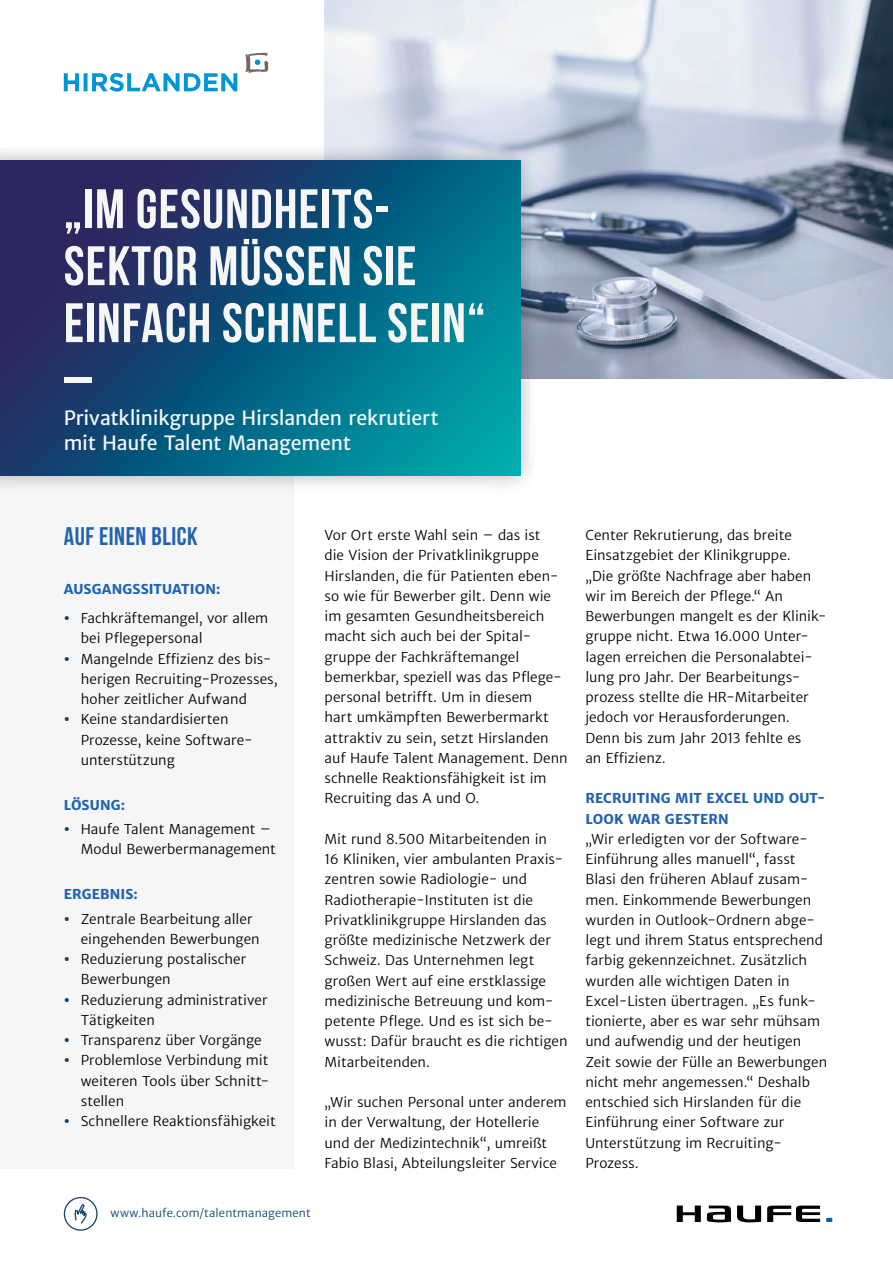
<style>
.page{position:relative;width:893px;height:1263px;background:#fff}
.page>*{position:absolute;margin:0;border:0;box-sizing:border-box;transform-origin:0 0}
.Titel_Headline{font:700 55.5px/57px "Bebas Neue";letter-spacing:.02em;color:#f6f6f6}
.H3_Bebas_schwarz{font:700 25.5px "Bebas Neue";letter-spacing:.02em;color:#2363ad}
.Text_9pt{font:19.5px/25.5px "Haufe Merriweather Sans";letter-spacing:-.01em;color:#f6f6f6}
.Copy_light_9pt{font:13.5px/20.2px "Haufe Merriweather Sans Lt";letter-spacing:.005em;color:#000}
.Copy_light_9pt-2{font:700 13.5px/20.2px "Haufe Merriweather Sans";letter-spacing:.005em;color:#2363ad}
.H3_Bebas_schwarz-2{font:700 13.5px "Haufe Merriweather Sans";letter-spacing:.01em;color:#2363ad}
.Überschrift_blau{font:700 13.5px "Haufe Merriweather Sans";letter-spacing:.005em;color:#2363ad}
.Copy_light_9pt-3{font:11.25px "Haufe Merriweather Sans Lt";letter-spacing:.01em;color:#12406e}
</style>
<div class="page">
<img style="left:325px;top:0;width:568px;height:378px">
<div style="left:0;top:455px;width:293px;height:714px;background:#f6f6f6"></div>
<div style="left:0;top:142px;width:540px;height:353px;background:#000;opacity:.3"></div>
<svg style="left:0;top:161px;width:520px;height:315px;background:#10537a"></svg>
<svg style="left:737px;top:1205px;width:24px;height:17px"></svg>
<svg style="left:677px;top:1205px;width:24px;height:17px"></svg>
<svg style="left:767px;top:1205px;width:53px;height:17px"></svg>
<svg style="left:826px;top:1218px;width:6px;height:4px"></svg>
<svg style="left:707px;top:1205px;width:24px;height:17px"></svg>
<div style="left:64px;top:1197px;width:34px;height:34px;border:1px solid #12406e;border-radius:50%"></div>
<svg style="left:74px;top:1204px;width:13px;height:20px"></svg>
<svg style="left:245px;top:53px;width:23px;height:20px"></svg>
<svg style="left:64px;top:73px;width:173px;height:19px"></svg>
<p class="Titel_Headline" style="left:64px;top:180px;width:423px">„IM GESUNDHEITS-<br>SEKTOR MÜSSEN SIE<br>EINFACH SCHNELL SEIN“</p>
<p class="Titel_Headline" style="left:64px;top:351px;width:29px">–</p>
<p class="Text_9pt" style="left:64px;top:405px;width:376px">Privatklinikgruppe Hirslanden rekrutiert mit Haufe Talent Management</p>
<p class="H3_Bebas_schwarz" style="left:64px;top:523px;width:135px">AUF EINEN BLICK</p>
<p class="H3_Bebas_schwarz-2" style="left:64px;top:581px;width:158px">AUSGANGSSITUATION:</p>
<p class="Copy_light_9pt" style="left:81px;top:608px;width:189px">Fachkräftemangel, vor allem bei Pflegepersonal</p>
<p class="Copy_light_9pt" style="left:81px;top:649px;width:198px">Mangelnde Effizienz des bis&shy;herigen Recruiting-Prozesses, hoher zeitlicher Aufwand</p>
<p class="Copy_light_9pt" style="left:81px;top:709px;width:174px">Keine standardisierten<br>Prozesse, keine Software&shy;unterstützung</p>
<p class="Überschrift_blau" style="left:64px;top:796px;width:63px">LÖSUNG:</p>
<p class="Copy_light_9pt" style="left:81px;top:819px;width:197px">Haufe Talent Management –<br>Modul Bewerbermanagement</p>
<p class="Überschrift_blau" style="left:64px;top:886px;width:76px">ERGEBNIS:</p>
<p class="Copy_light_9pt" style="left:81px;top:909px;width:181px">Zentrale Bearbeitung aller eingehenden Bewerbungen</p>
<p class="Copy_light_9pt" style="left:81px;top:949px;width:167px">Reduzierung postalischer<br>Bewerbungen</p>
<p class="Copy_light_9pt" style="left:81px;top:990px;width:188px">Reduzierung administrativer<br>Tätigkeiten</p>
<p class="Copy_light_9pt" style="left:81px;top:1030px;width:182px">Transparenz über Vorgänge</p>
<p class="Copy_light_9pt" style="left:81px;top:1050px;width:190px;text-align:justify">Problemlose Verbindung mit weiteren Tools über Schnitt&shy;stellen</p>
<p class="Copy_light_9pt" style="left:81px;top:1111px;width:196px">Schnellere Reaktionsfähigkeit</p>
<p class="Copy_light_9pt" style="left:325px;top:525px;width:245px">Vor Ort erste Wahl sein – das ist<br>die Vision der Privatklinikgruppe<br>Hirslanden, die für Patienten eben&shy;so wie für Bewerber gilt. Denn wie im gesamten Gesundheitsbereich macht sich auch bei der Spital&shy;gruppe der Fachkräftemangel bemerkbar, speziell was das Pflege&shy;personal betrifft. Um in diesem<br>hart umkämpften Bewerbermarkt attraktiv zu sein, setzt Hirslanden auf Haufe Talent Management. Denn schnelle Reaktionsfähigkeit ist im<br>Recruiting das A und O.</p>
<p class="Copy_light_9pt" style="left:325px;top:829px;width:244px">Mit rund 8.500 Mitarbeitenden in<br>16 Kliniken, vier ambulanten Praxis&shy;zentren sowie Radiologie- und<br>Radiotherapie-Instituten ist die<br>Privatklinikgruppe Hirslanden das größte medizinische Netzwerk der<br>Schweiz. Das Unternehmen legt großen Wert auf eine erstklassige medizinische Betreuung und kom&shy;petente Pflege. Und es ist sich be&shy;wusst: Dafür braucht es die richtigen<br>Mitarbeitenden.</p>
<p class="Copy_light_9pt" style="left:325px;top:1092px;width:244px">„Wir suchen Personal unter anderem in der Verwaltung, der Hotellerie und der Medizintechnik“ , umreißt Fabio Blasi, Abteilungsleiter Service</p>
<p class="Copy_light_9pt-3" style="left:110px;top:1206px;width:202px">www.haufe.com/talentmanagement</p>
<p class="Copy_light_9pt" style="left:585px;top:525px;width:243px">Center Rekrutierung, das breite<br>Einsatzgebiet der Klinikgruppe.<br>„Die größte Nachfrage aber haben wir im Bereich der Pflege.“ An<br>Bewerbungen mangelt es der Klinik&shy;gruppe nicht. Etwa 16.000 Unter&shy;lagen erreichen die Personalabtei&shy;lung pro Jahr. Der Bearbeitungs&shy;prozess stellte die HR-Mitarbeiter jedoch vor Herausforderungen.<br>Denn bis zum Jahr 2013 fehlte es<br>an Effizienz.</p>
<p class="Copy_light_9pt-2" style="left:585px;top:788px;width:242px">RECRUITING MIT EXCEL UND OUT-<br>LOOK WAR GESTERN</p>
<p class="Copy_light_9pt" style="left:585px;top:829px;width:243px">„Wir erledigten vor der Software-<br>Einführung alles manuell“ , fasst<br>Blasi den früheren Ablauf zusam&shy;men. Einkommende Bewerbungen wurden in Outlook-Ordnern abge&shy;legt und ihrem Status entsprechend farbig gekennzeichnet. Zusätzlich wurden alle wichtigen Daten in<br>Excel-Listen übertragen. „Es funk&shy;tionierte, aber es war sehr mühsam und aufwendig und der heutigen<br>Zeit sowie der Fülle an Bewerbungen nicht mehr angemessen.“ Deshalb entschied sich Hirslanden für die<br>Einführung einer Software zur<br>Unterstützung im Recruiting-<br>Prozess.</p>
</div>
